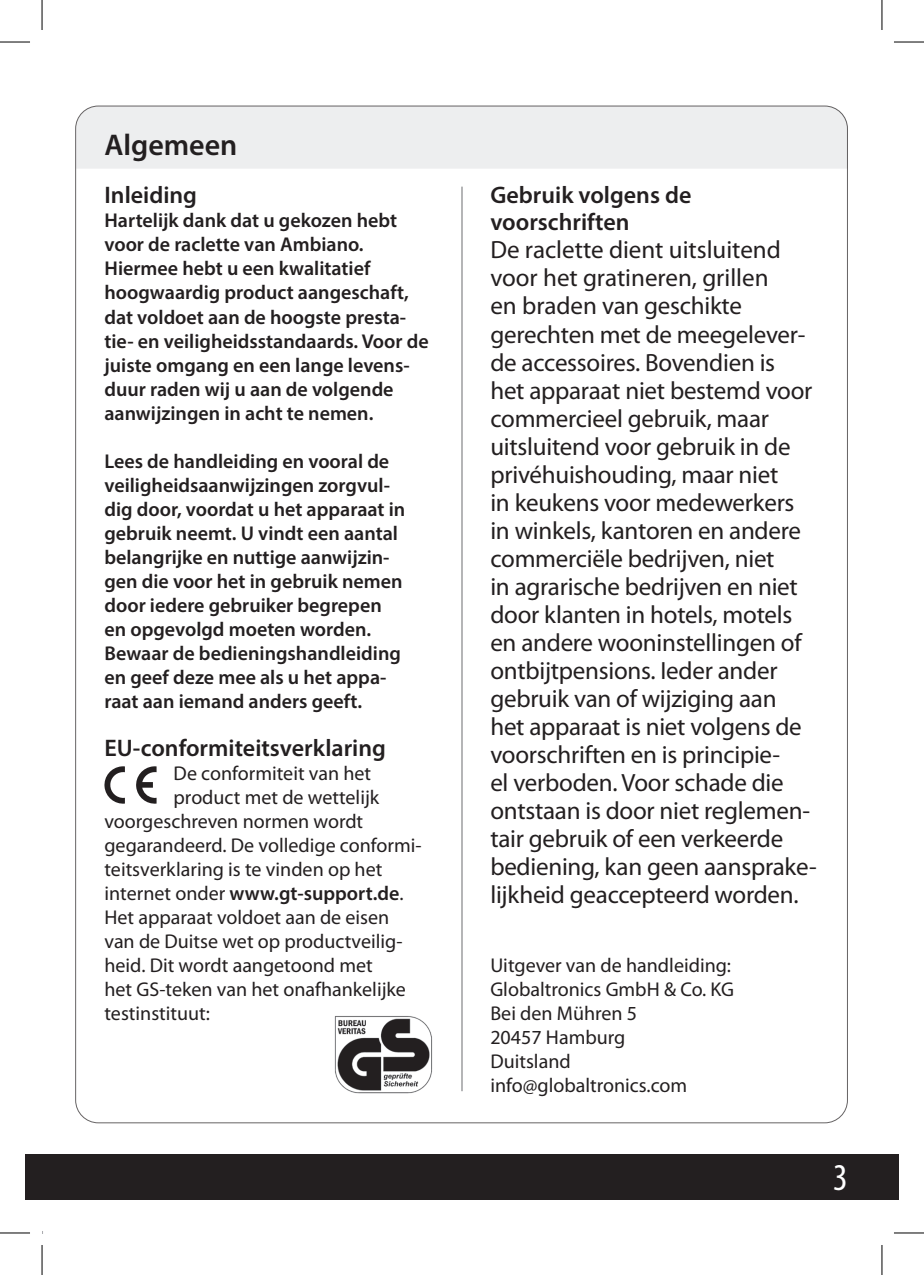
<style>
.page{position:relative;width:924px;height:1275px;background:#fff}
.page>*{position:absolute;margin:0;border:0;box-sizing:border-box;transform-origin:0 0}
.t1{font:condensed 38px "Myriad Pro";color:#fff}
.t2{font:600 30px "Myriad Pro";color:#231f20}
.t3{font:25px/28px "Myriad Pro";letter-spacing:-.01em;color:#231f20}
.t4{font:600 24px/27px "Myriad Pro";color:#231f20}
.t5{font:600 20px/24px "Myriad Pro";color:#231f20}
.t6{font:20px/24px "Myriad Pro";color:#231f20}
.s1{font-weight:400}
</style>
<div class="page">
<div style="left:77px;top:106px;width:770px;height:63px;background:#edeeef"></div>
<hr style="left:461px;top:187px;width:1px;height:904px;background:#6c6d70">
<div style="left:25px;top:1154px;width:873px;height:45px;background:#231f20"></div>
<svg style="left:104px;top:766px;width:21px;height:38px"></svg>
<svg style="left:136px;top:766px;width:20px;height:38px"></svg>
<img style="left:334px;top:1016px;width:99px;height:78px">
<hr style="left:0;top:42px;width:30px;height:1px;background:#000">
<hr style="left:893px;top:42px;width:30px;height:1px;background:#000">
<hr style="left:0;top:1232px;width:30px;height:1px;background:#000">
<hr style="left:893px;top:1232px;width:30px;height:1px;background:#000">
<hr style="left:42px;top:0;width:1px;height:30px;background:#000">
<hr style="left:42px;top:1245px;width:1px;height:30px;background:#000">
<hr style="left:881px;top:0;width:1px;height:30px;background:#000">
<hr style="left:881px;top:1245px;width:1px;height:30px;background:#000">
<p class="t2" style="left:104px;top:126px;width:134px">Algemeen</p>
<p class="t4" style="left:104px;top:181px;width:94px">Inleiding</p>
<p class="t5" style="left:104px;top:208px;width:326px">Hartelijk dank dat u gekozen hebt voor de raclette van Ambiano.<br>Hiermee hebt u een kwalitatief hoogwaardig product aangeschaft, dat voldoet aan de hoogste presta&shy;tie- en veiligheidsstandaards. Voor de juiste omgang en een lange levens&shy;duur raden wij u aan de volgende aanwijzingen in acht te nemen.</p>
<p class="t5" style="left:104px;top:448px;width:302px">Lees de handleiding en vooral de veiligheidsaanwijzingen zorgvul&shy;dig door, voordat u het apparaat in gebruik neemt. U vindt een aantal belangrijke en nuttige aanwijzin&shy;gen die voor het in gebruik nemen door iedere gebruiker begrepen en opgevolgd moeten worden.<br>Bewaar de bedieningshandleiding en geef deze mee als u het appa&shy;raat aan iemand anders geeft.</p>
<p class="t4" style="left:104px;top:733px;width:283px">EU-conformiteitsverklaring</p>
<p class="t6" style="left:173px;top:761px;width:199px">De conformiteit van het</p>
<p class="t6" style="left:173px;top:785px;width:207px">product met de wettelijk</p>
<p class="t6" style="left:104px;top:809px;width:260px">voorgeschreven normen wordt</p>
<p class="t6" style="left:104px;top:833px;width:318px">gegarandeerd. De volledige conformi-</p>
<p class="t6" style="left:104px;top:857px;width:279px">teitsverklaring is te vinden op het</p>
<p class="t5" style="left:104px;top:880px;width:300px"><span class="s1">internet onder</span> www.gt-support.de<span class="s1">.</span></p>
<p class="t6" style="left:104px;top:905px;width:286px">Het apparaat voldoet aan de eisen</p>
<p class="t6" style="left:104px;top:929px;width:299px">van de Duitse wet op productveilig-</p>
<p class="t6" style="left:104px;top:953px;width:270px">heid. Dit wordt aangetoond met</p>
<p class="t6" style="left:104px;top:977px;width:303px">het GS-teken van het onafhankelijke</p>
<p class="t6" style="left:104px;top:1001px;width:107px">testinstituut:</p>
<p class="t4" style="left:490px;top:181px;width:202px">Gebruik volgens de voorschriften</p>
<p class="t3" style="left:490px;top:236px;width:328px">De raclette dient uitsluitend voor het gratineren, grillen<br>en braden van geschikte gerechten met de meegelever&shy;de accessoires. Bovendien is<br>het apparaat niet bestemd voor commercieel gebruik, maar uitsluitend voor gebruik in de privéhuishouding, maar niet<br>in keukens voor medewerkers in winkels, kantoren en andere commerciële bedrijven, niet<br>in agrarische bedrijven en niet door klanten in hotels, motels en andere wooninstellingen of ontbijtpensions. Ieder ander gebruik van of wijziging aan het apparaat is niet volgens de voorschriften en is principie-<br>el verboden. Voor schade die ontstaan is door niet reglemen&shy;tair gebruik of een verkeerde bediening, kan geen aansprake&shy;lijkheid geaccepteerd worden.</p>
<p class="t6" style="left:490px;top:953px;width:245px">Uitgever van de handleiding:<br>Globaltronics GmbH &amp; Co. KG<br>Bei den Mühren 5<br>20457 Hamburg<br>Duitsland info@globaltronics.com</p>
<h1 class="t1" style="left:832px;top:1154px;width:16px">3</h1>
</div>
